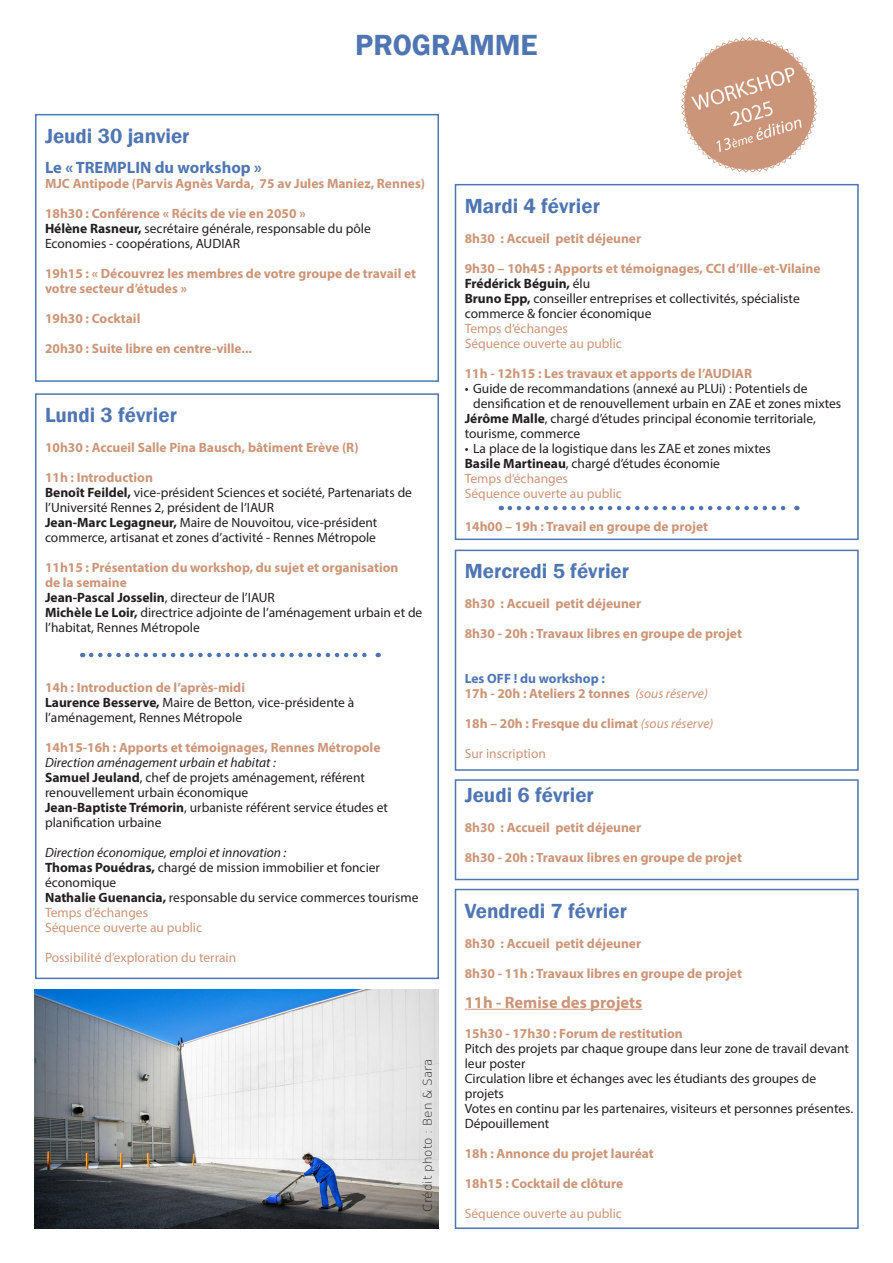
<style>
.page{position:relative;width:893px;height:1263px;background:#fff}
.page>*{position:absolute;margin:0;border:0;box-sizing:border-box;transform-origin:0 0}
.t1{font:600 30px "Franklin Gothic";color:#4f75b3}
.t2{font:600 21px "Franklin Gothic";color:#4f75b3}
.t3{font:700 16.5px "Myriad Pro";color:#4f75b3}
.t4{font:700 16.5px "Myriad Pro";color:#cb9579}
.t5{font:13.5px/15px "Myriad Pro";color:#231f20}
.t6{font:700 13.5px/15px "Myriad Pro";color:#cb9579}
.t7{font:13.5px "Myriad Pro";color:#cb9579}
.t8{font:italic 13.5px "Myriad Pro";color:#231f20}
.t9{font:700 13.5px "Myriad Pro";color:#231f20}
.t10{font:700 13.5px "Myriad Pro";color:#4f75b3}
.t11{font:200 12px "DejaVu Sans";color:#231f20}
.s1{font-weight:700}
.s2{font-weight:400}
.s3{font-weight:400;font-style:italic}
</style>
<div class="page">
<div style="left:455px;top:184px;width:404px;height:356px;border:2px solid #4f75b3"></div>
<svg style="left:510px;top:506px;width:287px;height:4px"></svg>
<img style="left:682px;top:37px;width:136px;height:136px">
<div style="left:455px;top:779px;width:404px;height:101px;border:2px solid #4f75b3"></div>
<hr style="left:465px;top:1009px;width:177px;height:1px;background:#cb9579">
<div style="left:455px;top:889px;width:404px;height:340px;border:2px solid #4f75b3"></div>
<div style="left:455px;top:550px;width:404px;height:221px;border:2px solid #4f75b3"></div>
<div style="left:35px;top:393px;width:404px;height:586px;border:2px solid #4f75b3"></div>
<svg style="left:91px;top:653px;width:288px;height:4px"></svg>
<div style="left:35px;top:114px;width:404px;height:268px;border:2px solid #4f75b3"></div>
<img style="left:35px;top:990px;width:404px;height:239px">
<p class="t1" style="left:355px;top:26px;width:184px">PROGRAMME</p>
<p class="t2" style="left:45px;top:123px;width:146px">Jeudi 30 janvier</p>
<p class="t3" style="left:45px;top:156px;width:218px">Le « TREMPLIN du workshop »</p>
<p class="t6" style="left:45px;top:175px;width:382px">MJC Antipode (Parvis Agnès Varda, 75 av Jules Maniez, Rennes)</p>
<p class="t6" style="left:45px;top:205px;width:262px">18h30 : Conférence « Récits de vie en 2050 »</p>
<p class="t5" style="left:45px;top:220px;width:327px"><span class="s1">Hélène Rasneur,</span> secrétaire générale, responsable du pôle</p>
<p class="t5" style="left:45px;top:235px;width:197px">Economies - coopérations, AUDIAR</p>
<p class="t6" style="left:45px;top:265px;width:373px">19h15 : « Découvrez les membres de votre groupe de travail et votre secteur d’études »</p>
<p class="t6" style="left:45px;top:310px;width:97px">19h30 : Cocktail</p>
<p class="t6" style="left:45px;top:340px;width:209px">20h30 : Suite libre en centre-ville...</p>
<p class="t2" style="left:45px;top:402px;width:133px">Lundi 3 février</p>
<p class="t6" style="left:45px;top:440px;width:315px">10h30 : Accueil Salle Pina Bausch, bâtiment Erève (R)</p>
<p class="t6" style="left:45px;top:470px;width:109px">11h : Introduction</p>
<p class="t5" style="left:45px;top:485px;width:368px"><span class="s1">Benoît Feildel,</span> vice-président Sciences et société, Partenariats de l’Université Rennes 2, président de l’IAUR</p>
<p class="t5" style="left:45px;top:515px;width:334px"><span class="s1">Jean-Marc Legagneur,</span> Maire de Nouvoitou, vice-président commerce, artisanat et zones d’activité - Rennes Métropole</p>
<p class="t6" style="left:45px;top:560px;width:355px">11h15 : Présentation du workshop, du sujet et organisation</p>
<p class="t6" style="left:45px;top:575px;width:83px">de la semaine</p>
<p class="t9" style="left:45px;top:589px;width:231px">Jean-Pascal Josselin<span class="s2">, directeur de l’IAUR</span></p>
<p class="t5" style="left:45px;top:605px;width:379px"><span class="s1">Michèle Le Loir,</span> directrice adjointe de l’aménagement urbain et de l’habitat, Rennes Métropole</p>
<p class="t6" style="left:45px;top:680px;width:202px">14h : Introduction de l’après-midi</p>
<p class="t5" style="left:45px;top:695px;width:311px"><span class="s1">Laurence Besserve,</span> Maire de Betton, vice-présidente à l’aménagement, Rennes Métropole</p>
<p class="t6" style="left:45px;top:740px;width:337px">14h15-16h : Apports et témoignages, Rennes Métropole</p>
<p class="t8" style="left:45px;top:754px;width:232px">Direction aménagement urbain et habitat :</p>
<p class="t5" style="left:45px;top:770px;width:321px"><span class="s1">Samuel Jeuland</span>, chef de projets aménagement, référent renouvellement urbain économique</p>
<p class="t5" style="left:45px;top:800px;width:344px"><span class="s1">Jean-Baptiste Trémorin</span>, urbaniste référent service études et planification urbaine</p>
<p class="t8" style="left:45px;top:844px;width:243px">Direction économique, emploi et innovation :</p>
<p class="t5" style="left:45px;top:860px;width:336px"><span class="s1">Thomas Pouédras,</span> chargé de mission immobilier et foncier économique</p>
<p class="t5" style="left:45px;top:890px;width:375px"><span class="s1">Nathalie Guenancia,</span> responsable du service commerces tourisme</p>
<p class="t7" style="left:45px;top:904px;width:105px">Temps d’échanges</p>
<p class="t7" style="left:45px;top:919px;width:159px">Séquence ouverte au public</p>
<p class="t7" style="left:45px;top:949px;width:193px">Possibilité d’exploration du terrain</p>
<p class="t11" style="left:419px;top:1212px;width:155px;rotate:-90deg">Crédit photo : Ben &amp; Sara</p>
<p class="t2" style="left:465px;top:193px;width:137px">Mardi 4 février</p>
<p class="t6" style="left:465px;top:230px;width:178px">8h30 : Accueil petit déjeuner</p>
<p class="t6" style="left:465px;top:260px;width:357px">9h30 – 10h45 : Apports et témoignages, CCI d’Ille-et-Vilaine</p>
<p class="t9" style="left:465px;top:274px;width:127px">Frédérick Béguin, <span class="s2">élu</span></p>
<p class="t5" style="left:465px;top:290px;width:337px"><span class="s1">Bruno Epp,</span> conseiller entreprises et collectivités, spécialiste commerce &amp; foncier économique</p>
<p class="t7" style="left:465px;top:320px;width:105px">Temps d’échanges</p>
<p class="t7" style="left:465px;top:335px;width:159px">Séquence ouverte au public</p>
<p class="t6" style="left:465px;top:365px;width:289px">11h - 12h15 : Les travaux et apports de l’AUDIAR</p>
<p class="t5" style="left:473px;top:380px;width:370px;text-indent:-9px">• Guide de recommandations (annexé au PLUi) : Potentiels de densification et de renouvellement urbain en ZAE et zones mixtes</p>
<p class="t5" style="left:465px;top:410px;width:353px"><span class="s1">Jérôme Malle</span>, chargé d’études principal économie territoriale, tourisme, commerce</p>
<p class="t5" style="left:465px;top:440px;width:308px">• La place de la logistique dans les ZAE et zones mixtes</p>
<p class="t5" style="left:465px;top:455px;width:257px"><span class="s1">Basile Martineau</span>, chargé d’études économie</p>
<p class="t7" style="left:465px;top:470px;width:105px">Temps d’échanges</p>
<p class="t7" style="left:465px;top:485px;width:159px">Séquence ouverte au public</p>
<p class="t6" style="left:465px;top:518px;width:245px">14h00 – 19h : Travail en groupe de projet</p>
<p class="t2" style="left:465px;top:558px;width:166px">Mercredi 5 février</p>
<p class="t6" style="left:465px;top:596px;width:178px">8h30 : Accueil petit déjeuner</p>
<p class="t6" style="left:465px;top:626px;width:279px">8h30 - 20h : Travaux libres en groupe de projet</p>
<p class="t10" style="left:465px;top:670px;width:142px">Les OFF ! du workshop :</p>
<p class="t6" style="left:465px;top:686px;width:245px">17h - 20h : Ateliers 2 tonnes <span class="s3">(sous réserve)</span></p>
<p class="t6" style="left:465px;top:716px;width:250px">18h – 20h : Fresque du climat <span class="s3">(sous réserve)</span></p>
<p class="t7" style="left:465px;top:746px;width:83px">Sur inscription</p>
<p class="t2" style="left:465px;top:782px;width:131px">Jeudi 6 février</p>
<p class="t6" style="left:465px;top:819px;width:178px">8h30 : Accueil petit déjeuner</p>
<p class="t6" style="left:465px;top:849px;width:279px">8h30 - 20h : Travaux libres en groupe de projet</p>
<p class="t2" style="left:465px;top:898px;width:164px">Vendredi 7 février</p>
<p class="t6" style="left:465px;top:935px;width:178px">8h30 : Accueil petit déjeuner</p>
<p class="t6" style="left:465px;top:965px;width:279px">8h30 - 11h : Travaux libres en groupe de projet</p>
<p class="t4" style="left:465px;top:991px;width:179px">11h - Remise des projets</p>
<p class="t6" style="left:465px;top:1025px;width:220px">15h30 - 17h30 : Forum de restitution</p>
<p class="t5" style="left:465px;top:1040px;width:386px">Pitch des projets par chaque groupe dans leur zone de travail devant leur poster</p>
<p class="t5" style="left:465px;top:1070px;width:353px">Circulation libre et échanges avec les étudiants des groupes de projets</p>
<p class="t5" style="left:465px;top:1100px;width:390px">Votes en continu par les partenaires, visiteurs et personnes présentes.</p>
<p class="t5" style="left:465px;top:1115px;width:86px">Dépouillement</p>
<p class="t6" style="left:465px;top:1145px;width:191px">18h : Annonce du projet lauréat</p>
<p class="t6" style="left:465px;top:1175px;width:160px">18h15 : Cocktail de clôture</p>
<p class="t7" style="left:465px;top:1205px;width:159px">Séquence ouverte au public</p>
</div>
